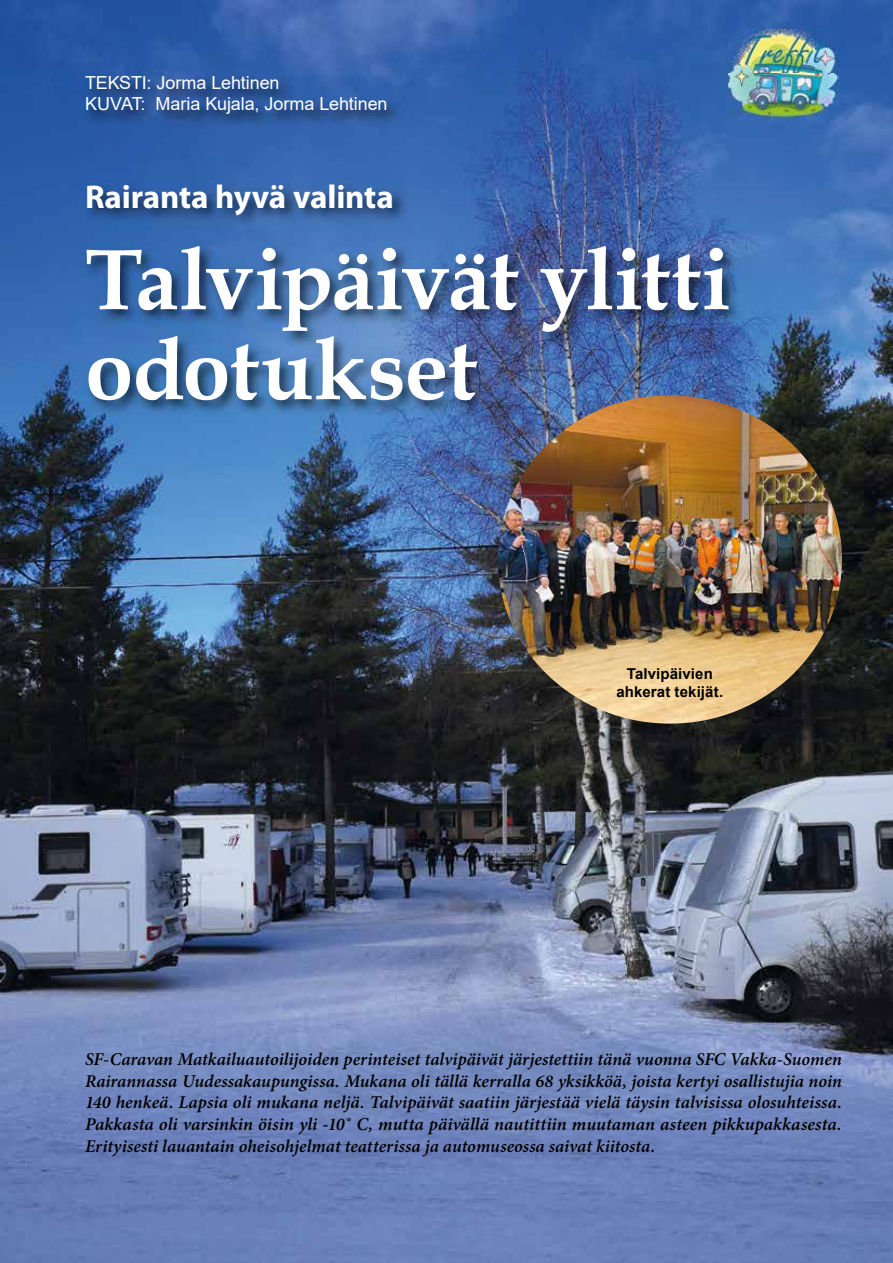
<style>
.page{position:relative;width:893px;height:1263px;background:#fff}
.page>*{position:absolute;margin:0;border:0;box-sizing:border-box;transform-origin:0 0}
.t1{font:700 87px/90px "Book Antiqua";letter-spacing:-.015em;color:#fff}
.t2{font:700 33px "Myriad Pro";letter-spacing:-.005em;color:#fff}
.t3{font:italic 600 18px/21.6px "Minion Pro";color:#000;text-align:justify}
.t4{font:18px/21.6px "Arial";letter-spacing:-.005em;color:#fff}
.t5{font:700 15px/18px "Arial";letter-spacing:.01em;color:#000;text-align:center}
</style>
<div class="page">
<img style="left:0;top:0;width:893px;height:1263px">
<img style="left:83px;top:243px;width:661px;height:172px">
<img style="left:84px;top:180px;width:324px;height:49px">
<img style="left:728px;top:30px;width:110px;height:88px">
<img style="left:83px;top:72px;width:319px;height:57px">
<img style="left:498px;top:395px;width:344px;height:329px">
<p class="t4" style="left:85px;top:72px;width:304px">TEKSTI: Jorma Lehtinen<br>KUVAT: Maria Kujala, Jorma Lehtinen</p>
<h2 class="t2" style="left:85px;top:178px;width:310px">Rairanta hyvä valinta</h2>
<h1 class="t1" style="left:85px;top:234px;width:647px">Talvipäivät ylitti odotukset</h1>
<p class="t5" style="left:616px;top:665px;width:108px">Talvipäivien ahkerat tekijät.</p>
<p class="t3" style="left:85px;top:1048px;width:758px">SF-Caravan Matkailuautoilijoiden perinteiset talvipäivät järjestettiin tänä vuonna SFC Vakka-Suomen Rairannassa Uudessakaupungissa. Mukana oli tällä kerralla 68 yksikköä, joista kertyi osallistujia noin 140 henkeä. Lapsia oli mukana neljä. Talvipäivät saatiin järjestää vielä täysin talvisissa olosuhteissa.<br>Pakkasta oli varsinkin öisin yli -10˚ C, mutta päivällä nautittiin muutaman asteen pikkupakkasesta.<br>Erityisesti lauantain oheisohjelmat teatterissa ja automuseossa saivat kiitosta.</p>
</div>
